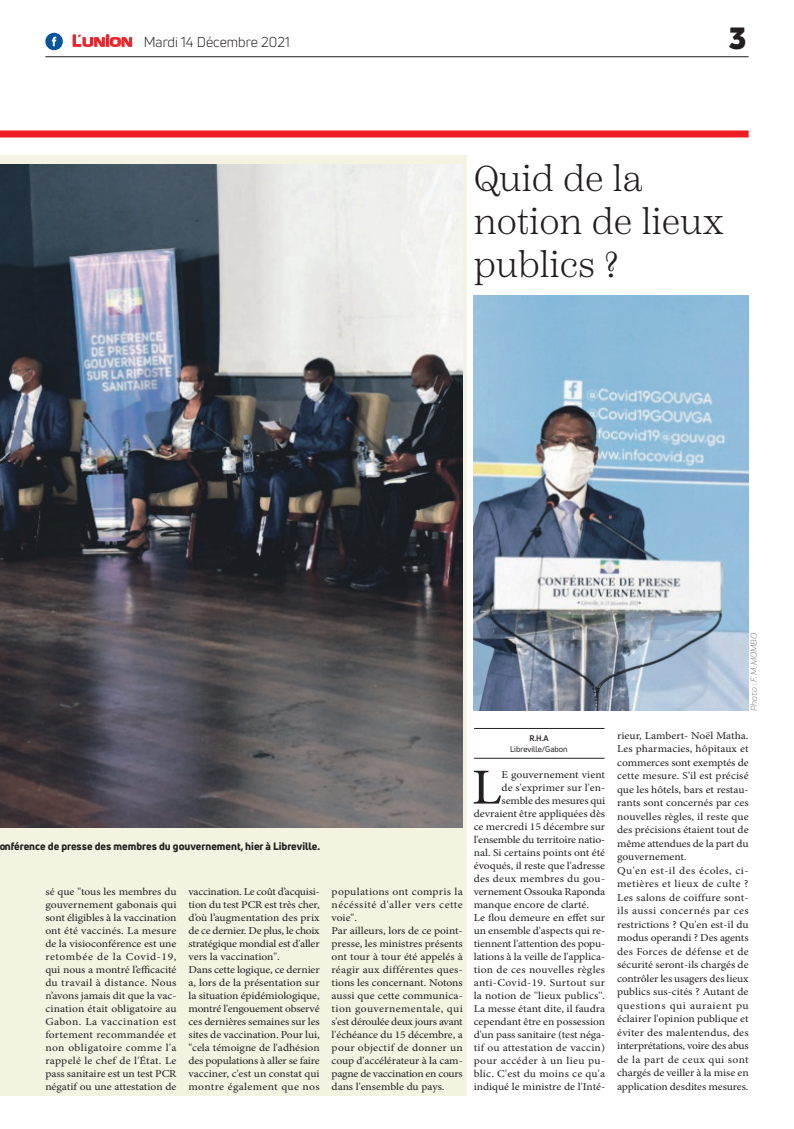
<style>
.page{position:relative;width:794px;height:1129px;background:#fff}
.page>*{position:absolute;margin:0;border:0;box-sizing:border-box;transform-origin:0 0}
.t1{font:50.5px "Minion Pro";color:#231f20;scale:1.1 1}
.t2{font:300 36px/43.2px "Scotch Text";color:#231f20}
.t3{font:900 30px "Uni Neue";color:#231f20}
.t4{font:14px "Uni Neue";color:#231f20}
.t5{font:10.5px/13px "Minion Pro";letter-spacing:-.005em;color:#231f20;scale:1.1 1}
.t6{font:800 10.5px "Uni Neue";color:#231f20}
.t7{font:10.5px "Minion Pro";letter-spacing:.015em;color:#231f20;scale:1.1 1}
.t8{font:10.5px "Minion Pro";letter-spacing:.02em;color:#231f20;scale:1.1 1}
.t9{font:10.5px "Minion Pro";letter-spacing:.025em;color:#231f20;scale:1.1 1}
.t10{font:10.5px "Minion Pro";letter-spacing:.03em;color:#231f20;scale:1.1 1}
.t11{font:italic 9px "Praktika";color:#818386}
.t12{font:8px "Uni Neue";color:#231f20}
.t13{font:700 8px "Uni Neue";color:#231f20}
.s1{font-family:"Eurostile";font-weight:600;font-size:15px;color:#ee1d23}
.s2{font-family:"Eurostile";font-weight:600;font-size:11.4px;color:#ee1d23}
</style>
<div class="page">
<hr style="left:45px;top:56px;width:703px;height:1px;background:#231f20">
<svg style="left:72px;top:34px;width:60px;height:13px"></svg>
<div style="left:45px;top:33px;width:18px;height:17px;background:#08549e;border-radius:50%"></div>
<svg style="left:52px;top:37px;width:4px;height:9px"></svg>
<div style="left:0;top:130px;width:748px;height:7px;background:#ee1d23"></div>
<div style="left:0;top:286px;width:467px;height:809px;background:#f4f2e1"></div>
<img style="left:0;top:164px;width:463px;height:663px">
<hr style="left:474px;top:757px;width:130px;height:1px;background:#231f20">
<hr style="left:474px;top:728px;width:130px;height:1px;background:#231f20">
<img style="left:474px;top:295px;width:274px;height:415px">
<h3 class="t4" style="left:72px;top:33px;width:219px"><span class="s1">L</span><span class="s2">UNION</span> Mardi 14 Décembre 2021</h3>
<h3 class="t3" style="left:729px;top:17px;width:19px">3</h3>
<h2 class="t2" style="left:474px;top:157px;width:251px">Quid de la notion de lieux publics ?</h2>
<p class="t6" style="left:-1px;top:839px;width:323px">onférence de presse des membres du gouvernement, hier à Libreville.</p>
<p class="t5" style="left:45px;top:884px;width:121px;text-align:justify">sé que "tous les membres du gouvernement gabonais qui sont éligibles à la vaccination ont été vaccinés. La mesure de la visioconférence est une retombée de la Covid-19, qui nous a montré l’efficacité du travail à distance. Nous n’avons jamais dit que la vac&shy;cination était obligatoire au Gabon. La vaccination est fortement recommandée et non obligatoire comme l'a rappelé le chef de l'État. Le pass sanitaire est un test PCR négatif ou une attestation de</p>
<p class="t5" style="left:188px;top:884px;width:121px">vaccination. Le coût d’acquisi&shy;tion du test PCR est très cher, d’où l’augmentation des prix de ce dernier. De plus, le choix stratégique mondial est d'aller vers la vaccination".<br>Dans cette logique, ce dernier a, lors de la présentation sur la situation épidémiologique, montré l'engouement observé ces dernières semaines sur les sites de vaccination. Pour lui, "cela témoigne de l'adhésion des populations à aller se faire vacciner, c'est un constat qui montre également que nos</p>
<p class="t5" style="left:332px;top:884px;width:121px">populations ont compris la nécéssité d'aller vers cette voie".<br>Par ailleurs, lors de ce point&shy;presse, les ministres présents ont tour à tour été appelés à réagir aux différentes ques&shy;tions les concernant. Notons aussi que cette communica&shy;tion gouvernementale, qui s'est déroulée deux jours avant l'échéance du 15 décembre, a pour objectif de donner un coup d'accélérateur à la cam&shy;pagne de vaccination en cours dans l'ensemble du pays.</p>
<p class="t13" style="left:529px;top:733px;width:20px">R.H.A</p>
<p class="t12" style="left:510px;top:744px;width:59px">Libreville/Gabon</p>
<h1 class="t1" style="left:472px;top:753px;width:29px">L</h1>
<p class="t5" style="left:501px;top:767px;width:96px">E gouvernement vient</p>
<p class="t5" style="left:501px;top:780px;width:96px">de s'exprimer sur l'en-</p>
<p class="t5" style="left:501px;top:793px;width:96px">semble des mesures qui</p>
<p class="t5" style="left:474px;top:806px;width:121px">devraient être appliquées dès</p>
<p class="t5" style="left:474px;top:819px;width:121px">ce mercredi 15 décembre sur</p>
<p class="t5" style="left:474px;top:832px;width:121px">l'ensemble du territoire natio-</p>
<p class="t5" style="left:474px;top:845px;width:121px">nal. Si certains points ont été</p>
<p class="t5" style="left:474px;top:858px;width:121px">évoqués, il reste que l'adresse</p>
<p class="t8" style="left:474px;top:871px;width:121px">des deux membres du gou-</p>
<p class="t5" style="left:474px;top:884px;width:121px">vernement Ossouka Raponda</p>
<p class="t5" style="left:474px;top:897px;width:106px">manque encore de clarté.</p>
<p class="t5" style="left:474px;top:910px;width:121px">Le flou demeure en effet sur</p>
<p class="t5" style="left:474px;top:923px;width:121px">un ensemble d'aspects qui re-</p>
<p class="t5" style="left:474px;top:936px;width:121px">tiennent l'attention des popu-</p>
<p class="t5" style="left:474px;top:949px;width:121px">lations à la veille de l'applica-</p>
<p class="t8" style="left:474px;top:962px;width:121px">tion de ces nouvelles règles</p>
<p class="t9" style="left:474px;top:975px;width:121px">anti-Covid-19. Surtout sur</p>
<p class="t5" style="left:474px;top:988px;width:121px">la notion de ''lieux publics''.</p>
<p class="t5" style="left:474px;top:1001px;width:121px">La messe étant dite, il faudra</p>
<p class="t5" style="left:474px;top:1014px;width:121px">cependant être en possession</p>
<p class="t5" style="left:474px;top:1027px;width:121px">d'un pass sanitaire (test néga-</p>
<p class="t7" style="left:474px;top:1040px;width:121px">tif ou attestation de vaccin)</p>
<p class="t10" style="left:474px;top:1053px;width:121px">pour accéder à un lieu pu-</p>
<p class="t7" style="left:474px;top:1066px;width:121px">blic. C'est du moins ce qu'a</p>
<p class="t5" style="left:474px;top:1079px;width:121px">indiqué le ministre de l'Inté-</p>
<p class="t11" style="left:747px;top:710px;width:79px;rotate:-90deg">Photo : F. M. MOMBO</p>
<p class="t5" style="left:617px;top:728px;width:121px;line-height:13.5px">rieur, Lambert- Noël Matha.<br>Les pharmacies, hôpitaux et commerces sont exemptés de cette mesure. S'il est précisé que les hôtels, bars et restau&shy;rants sont concernés par ces nouvelles règles, il reste que des précisions étaient tout de même attendues de la part du gouvernement.<br>Qu'en est-il des écoles, ci&shy;metières et lieux de culte ?<br>Les salons de coiffure sont&shy;ils aussi concernés par ces restrictions ? Qu'en est-il du modus operandi ? Des agents des Forces de défense et de sécurité seront-ils chargés de contrôler les usagers des lieux publics sus-cités ? Autant de questions qui auraient pu éclairer l'opinion publique et éviter des malentendus, des interprétations, voire des abus de la part de ceux qui sont chargés de veiller à la mise en application desdites mesures.</p>
</div>
